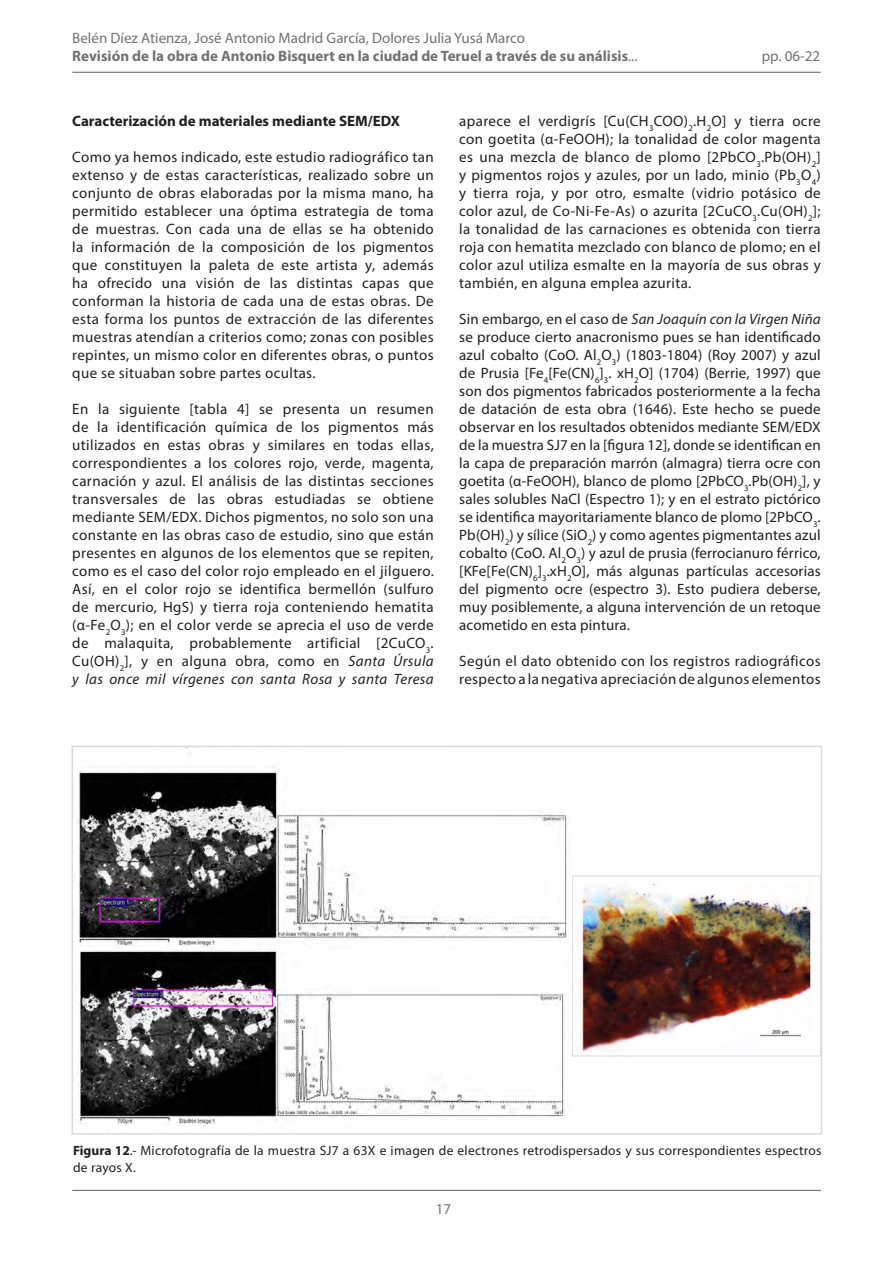
<style>
.page{position:relative;width:893px;height:1263px;background:#fff}
.page>*{position:absolute;margin:0;border:0;box-sizing:border-box;transform-origin:0 0}
.Tipo_de_texto{font:15px/18px "Myriad Pro";letter-spacing:.025em;color:#231f20;text-align:justify}
.t1{font:700 15px/18px "Myriad Pro";color:#717275}
.Tipo_de_texto-2{font:700 15px "Myriad Pro";color:#231f20}
.t2{font:15px "Myriad Pro";color:#717275}
.Pies_de_foto{font:13.5px/16.5px "Myriad Pro";letter-spacing:.02em;color:#231f20}
.s1{font-weight:400}
.s2{font-style:italic}
.s3{font-weight:700}
</style>
<div class="page">
<hr style="left:72px;top:72px;width:749px;height:1px;background:#717275">
<hr style="left:72px;top:1190px;width:749px;height:1px;background:#717275">
<img style="left:77px;top:766px;width:490px;height:360px">
<div style="left:72px;top:746px;width:750px;height:389px;border:2px solid #d9dadc"></div>
<img style="left:582px;top:884px;width:229px;height:168px">
<div style="left:572px;top:876px;width:249px;height:180px;border:1px solid #d9dadc"></div>
<p class="t1" style="left:72px;top:29px;width:567px"><span class="s1">Belén Díez Atienza, José Antonio Madrid García, Dolores Julia Yusá Marco<br></span>Revisión de la obra de Antonio Bisquert en la ciudad de Teruel a través de su análisis<span class="s1">...</span></p>
<p class="t2" style="left:762px;top:47px;width:60px">pp. 06-22</p>
<p class="Tipo_de_texto-2" style="left:72px;top:111px;width:329px">Caracterización de materiales mediante SEM/EDX</p>
<p class="Tipo_de_texto" style="left:72px;top:148px;width:363px">Como ya hemos indicado, este estudio radiográfico tan extenso y de estas características, realizado sobre un conjunto de obras elaboradas por la misma mano, ha permitido establecer una óptima estrategia de toma de muestras. Con cada una de ellas se ha obtenido la información de la composición de los pigmentos que constituyen la paleta de este artista y, además ha ofrecido una visión de las distintas capas que conforman la historia de cada una de estas obras. De esta forma los puntos de extracción de las diferentes muestras atendían a criterios como; zonas con posibles repintes, un mismo color en diferentes obras, o puntos que se situaban sobre partes ocultas.</p>
<p class="Tipo_de_texto" style="left:72px;top:400px;width:363px">En la siguiente [tabla 4] se presenta un resumen de la identificación química de los pigmentos más utilizados en estas obras y similares en todas ellas, correspondientes a los colores rojo, verde, magenta, carnación y azul. El análisis de las distintas secciones transversales de las obras estudiadas se obtiene mediante SEM/EDX. Dichos pigmentos, no solo son una constante en las obras caso de estudio, sino que están presentes en algunos de los elementos que se repiten, como es el caso del color rojo empleado en el jilguero.<br>Así, en el color rojo se identifica bermellón (sulfuro de mercurio, HgS) y tierra roja conteniendo hematita (α-Fe<sub>2</sub>O<sub>3</sub>); en el color verde se aprecia el uso de verde de malaquita, probablemente artificial [2CuCO<sub>3</sub>.<br>Cu(OH)<sub>2</sub>], y en alguna obra, como en <span class="s2">Santa Úrsula y las once mil vírgenes con santa Rosa y santa Teresa</span></p>
<p class="Tipo_de_texto" style="left:459px;top:112px;width:363px">aparece el verdigrís [Cu(CH<sub>3</sub>COO)<sub>2</sub>.H<sub>2</sub>O] y tierra ocre con goetita (α-FeOOH); la tonalidad de color magenta es una mezcla de blanco de plomo [2PbCO<sub>3</sub>.Pb(OH)<sub>2</sub>] y pigmentos rojos y azules, por un lado, minio (Pb<sub>3</sub>O<sub>4</sub>) y tierra roja, y por otro, esmalte (vidrio potásico de color azul, de Co-Ni-Fe-As) o azurita [2CuCO<sub>3</sub>.Cu(OH)<sub>2</sub>]; la tonalidad de las carnaciones es obtenida con tierra roja con hematita mezclado con blanco de plomo; en el color azul utiliza esmalte en la mayoría de sus obras y también, en alguna emplea azurita.</p>
<p class="Tipo_de_texto" style="left:459px;top:310px;width:363px">Sin embargo, en el caso de <span class="s2">San Joaquín con la Virgen Niña </span>se produce cierto anacronismo pues se han identificado azul cobalto (CoO. Al<sub>2</sub>O<sub>3</sub>) (1803-1804) (Roy 2007) y azul de Prusia [Fe<sub>4</sub>[Fe(CN)<sub>6</sub>]<sub>3</sub>. xH<sub>2</sub>O] (1704) (Berrie, 1997) que son dos pigmentos fabricados posteriormente a la fecha de datación de esta obra (1646). Este hecho se puede observar en los resultados obtenidos mediante SEM/EDX de la muestra SJ7 en la [figura 12], donde se identifican en la capa de preparación marrón (almagra) tierra ocre con goetita (α-FeOOH), blanco de plomo [2PbCO<sub>3</sub>.Pb(OH)<sub>2</sub>], y sales solubles NaCl (Espectro 1); y en el estrato pictórico se identifica mayoritariamente blanco de plomo [2PbCO<sub>3</sub>.<br>Pb(OH)<sub>2</sub>) y sílice (SiO<sub>2</sub>) y como agentes pigmentantes azul cobalto (CoO. Al<sub>2</sub>O<sub>3</sub>) y azul de prusia (ferrocianuro férrico, [KFe[Fe(CN)<sub>6</sub>]<sub>3</sub>.xH<sub>2</sub>O], más algunas partículas accesorias del pigmento ocre (espectro 3). Esto pudiera deberse, muy posiblemente, a alguna intervención de un retoque acometido en esta pintura.</p>
<p class="Tipo_de_texto" style="left:459px;top:652px;width:363px">Según el dato obtenido con los registros radiográficos respecto a la negativa apreciación de algunos elementos</p>
<p class="Pies_de_foto" style="left:73px;top:1142px;width:750px"><span class="s3">Figura 12</span>.- Microfotografía de la muestra SJ7 a 63X e imagen de electrones retrodispersados y sus correspondientes espectros de rayos X.</p>
<p class="t2" style="left:436px;top:1200px;width:17px">17</p>
</div>
